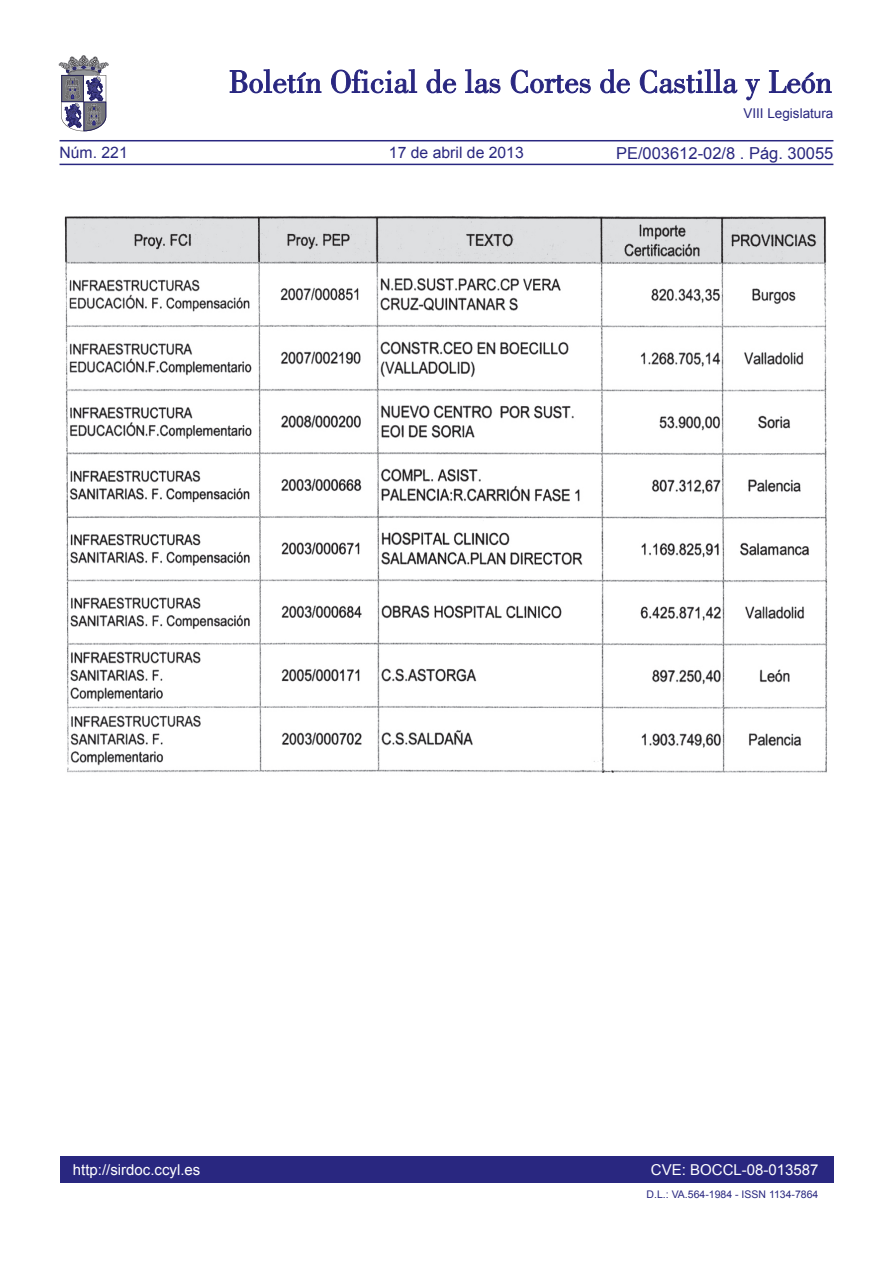
<style>
.page{position:relative;width:893px;height:1263px;background:#fff}
.page>*{position:absolute;margin:0;border:0;box-sizing:border-box;transform-origin:0 0}
.t1{font:16.5px "Arial";color:#292780}
.t2{font:15.75px "Arial";color:#292780}
.t3{font:15px "Arial";color:#fff}
.t4{font:13.5px "Arial";color:#292780}
.t5{font:10.5px "Arial";color:#292780}
</style>
<div class="page">
<div style="left:60px;top:1157px;width:773px;height:26px;background:#292780"></div>
<hr style="left:60px;top:164px;width:773px;height:1px;background:#292780">
<hr style="left:60px;top:140px;width:773px;height:1px;background:#292780">
<svg style="left:230px;top:69px;width:91px;height:24px"></svg>
<svg style="left:331px;top:69px;width:86px;height:24px"></svg>
<svg style="left:426px;top:69px;width:30px;height:24px"></svg>
<svg style="left:465px;top:69px;width:35px;height:24px"></svg>
<svg style="left:511px;top:70px;width:80px;height:23px"></svg>
<svg style="left:600px;top:69px;width:30px;height:24px"></svg>
<svg style="left:640px;top:69px;width:97px;height:24px"></svg>
<svg style="left:745px;top:79px;width:15px;height:21px"></svg>
<svg style="left:769px;top:70px;width:62px;height:23px"></svg>
<svg style="left:59px;top:55px;width:49px;height:76px"></svg>
<img style="left:64px;top:216px;width:764px;height:557px">
<p class="t2" style="left:60px;top:142px;width:70px">Núm. 221</p>
<p class="t2" style="left:389px;top:142px;width:136px">17 de abril de 2013</p>
<p class="t4" style="left:743px;top:105px;width:92px">VIII Legislatura</p>
<p class="t1" style="left:616px;top:142px;width:219px">PE/003612-02/8 . Pág. 30055</p>
<p class="t3" style="left:73px;top:1159px;width:129px">http://sirdoc.ccyl.es</p>
<p class="t3" style="left:651px;top:1159px;width:169px">CVE: BOCCL-08-013587</p>
<p class="t5" style="left:647px;top:1188px;width:173px">D.L.: VA.564-1984 - ISSN 1134-7864</p>
</div>
